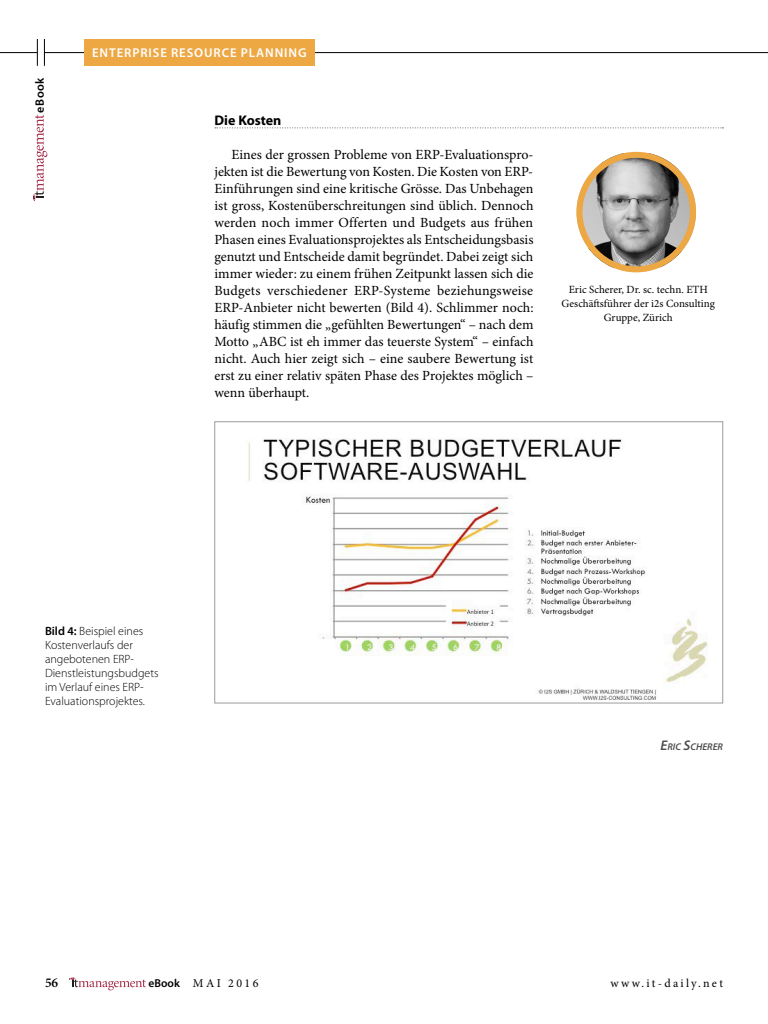
<style>
.page{position:relative;width:768px;height:1024px;background:#fff}
.page>*{position:absolute;margin:0;border:0;box-sizing:border-box;transform-origin:0 0}
.t1{font:14px/17px "Minion Pro";letter-spacing:-.005em;color:#000;text-align:justify}
.t2{font:700 14px "Myriad Pro";color:#000}
.t3{font:600 13.5px "Minion Pro";color:#000}
.t4{font:600 12.8px "Myriad Pro";letter-spacing:.07em;color:#fff}
.t5{font:600 12.1px "Myriad Pro";letter-spacing:.05em;color:#000}
.t6{font:300 12px/14px "Myriad Pro";color:#000}
.t7{font:12px "Minion Pro";letter-spacing:.195em;color:#000}
.t8{font:11px/14px "Minion Pro";color:#000;text-align:center}
.t9{font:italic 600 9.8px "Myriad Pro";color:#4d4d4d}
.s1{font-weight:600}
.s2{font-size:14px}
.s3{font-family:"Myriad Pro";font-weight:600;font-size:11.5px}
</style>
<div class="page">
<svg style="left:69px;top:978px;width:77px;height:12px"></svg>
<svg style="left:215px;top:127px;width:508px;height:1px"></svg>
<svg style="left:33px;top:115px;width:14px;height:86px"></svg>
<hr style="left:0;top:52px;width:37px;height:1px;background:#000">
<svg style="left:37px;top:39px;width:1px;height:27px"></svg>
<svg style="left:44px;top:39px;width:1px;height:27px"></svg>
<hr style="left:44px;top:52px;width:724px;height:1px;background:#000">
<div style="left:84px;top:39px;width:231px;height:27px;background:#eda743"></div>
<img style="left:248px;top:438px;width:460px;height:263px">
<div style="left:214px;top:421px;width:509px;height:282px;border:1px solid #9c9c9d"></div>
<img style="left:583px;top:153px;width:113px;height:114px">
<div style="left:576px;top:152px;width:120px;height:120px;border:6px solid #eda743;border-radius:50%"></div>
<p class="t5" style="left:32px;top:113px;width:37px;rotate:-90deg">eBook</p>
<p class="t4" style="left:92px;top:45px;width:216px">ENTERPRISE RESOURCE PLANNING</p>
<p class="t2" style="left:214px;top:111px;width:69px">Die Kosten</p>
<p class="t1" style="left:214px;top:146px;width:321px;text-indent:17px">Eines der grossen Probleme von ERP-Evaluationspro&shy;jekten ist die Bewertung von Kosten. Die Kosten von ERP-Einführungen sind eine kritische Grösse. Das Unbehagen ist gross, Kostenüberschreitungen sind üblich. Dennoch werden noch immer Offerten und Budgets aus frühen Phasen eines Evaluationsprojektes als Entscheidungsbasis genutzt und Entscheide damit begründet. Dabei zeigt sich immer wieder: zu einem frühen Zeitpunkt lassen sich die Budgets verschiedener ERP-Systeme beziehungsweise ERP-Anbieter nicht bewerten (Bild 4). Schlimmer noch: häufig stimmen die „gefühlten Bewertungen“ – nach dem Motto „ABC ist eh immer das teuerste System“ – einfach nicht. Auch hier zeigt sich – eine saubere Bewertung ist erst zu einer relativ späten Phase des Projektes möglich – wenn überhaupt.</p>
<p class="t8" style="left:562px;top:283px;width:155px">Eric Scherer, Dr. sc. techn. ETH<br>Geschäftsführer der i2s Consulting<br>Gruppe, Zürich</p>
<p class="t6" style="left:45px;top:624px;width:115px"><span class="s1">Bild 4:</span> Beispiel eines<br>Kostenverlaufs der angebotenen ERP-<br>Dienstleistungsbudgets im Verlauf eines ERP-<br>Evaluationsprojektes.</p>
<p class="t9" style="left:661px;top:740px;width:64px"><span class="s2">E</span>RIC <span class="s2">S</span>CHERER</p>
<p class="t3" style="left:45px;top:973px;width:15px">56</p>
<p class="t7" style="left:148px;top:975px;width:112px"><span class="s3">eBook</span> MAI 2016</p>
<p class="t7" style="left:611px;top:975px;width:114px">www.it-daily.net</p>
</div>
